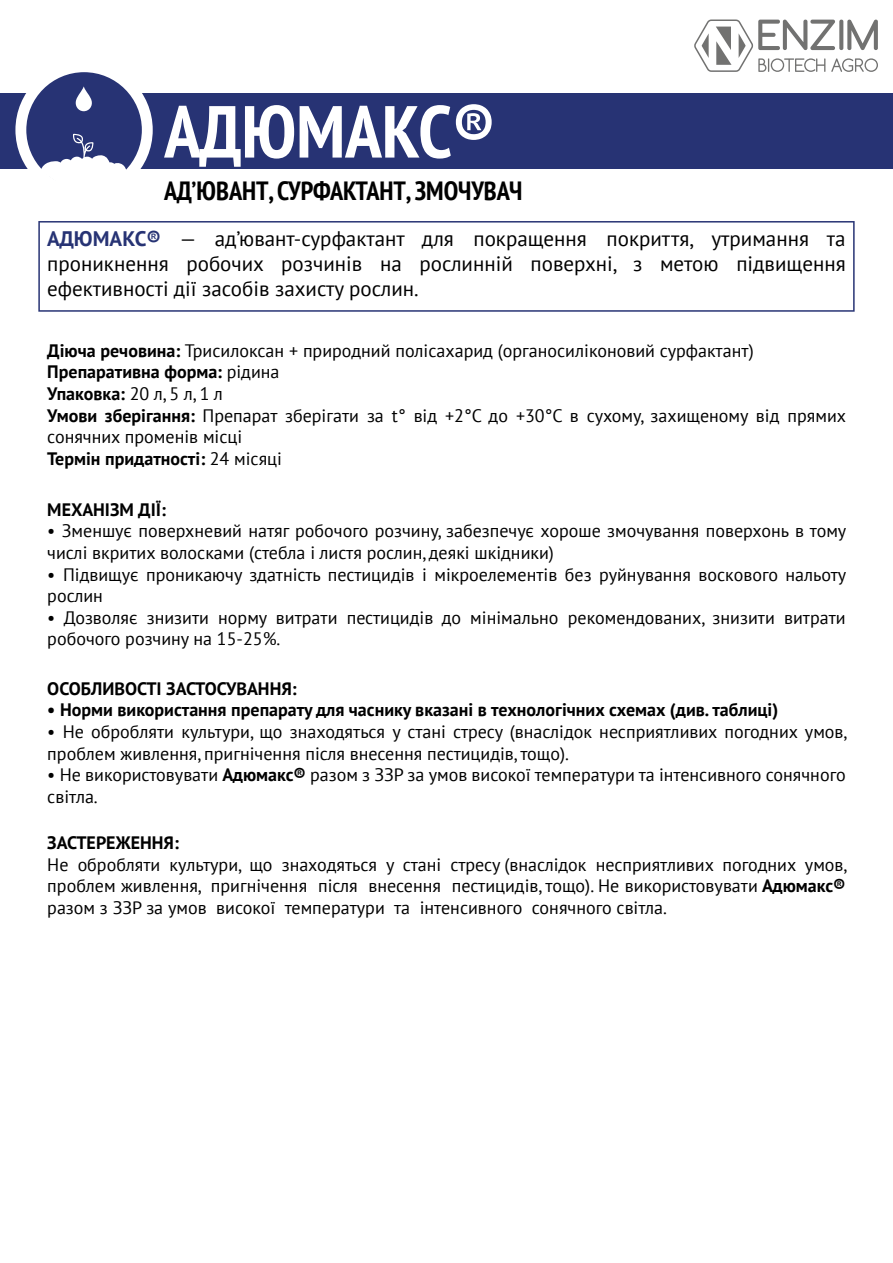
<style>
.page{position:relative;width:893px;height:1263px;background:#fff}
.page>*{position:absolute;margin:0;border:0;box-sizing:border-box;transform-origin:0 0}
.t1{font:700 condensed 73.5px "PT Sans";color:#fff}
.t2{font:700 condensed 26.4px "PT Sans";color:#000}
.t3{font:21px/25.2px "PT Sans";color:#000;text-align:justify}
.t4{font:18px/21.6px "PT Sans";color:#000}
.t5{font:700 18px "PT Sans";color:#000}
.s1{font-weight:700;color:#273374}
.s2{font-weight:700}
</style>
<div class="page">
<div style="left:0;top:94px;width:893px;height:75px;background:#273374"></div>
<svg style="left:38px;top:221px;width:817px;height:91px"></svg>
<svg style="left:15px;top:72px;width:138px;height:98px"></svg>
<svg style="left:694px;top:20px;width:184px;height:52px"></svg>
<h1 class="t1" style="left:164px;top:83px;width:333px">АДЮМАКС®</h1>
<h2 class="t2" style="left:164px;top:173px;width:360px">АД’ЮВАНТ, СУРФАКТАНТ, ЗМОЧУВАЧ</h2>
<p class="t3" style="left:47px;top:225px;width:800px"><span class="s1">АДЮМАКС®</span> — ад’ювант-сурфактант для покращення покриття, утримання та проникнення робочих розчинів на рослинній поверхні, з метою підвищення ефективності дії засобів захисту рослин.</p>
<p class="t4" style="left:47px;top:339px;width:800px"><span class="s2">Діюча речовина:</span> Трисилоксан + природний полісахарид (органосиліконовий сурфактант)<br><span class="s2">Препаративна форма:</span> рідина<br><span class="s2">Упаковка:</span> 20 л, 5 л, 1 л<br><span class="s2">Умови зберігання:</span> Препарат зберігати за t° від +2°С до +30°С в сухому, захищеному від прямих сонячних променів місці<br><span class="s2">Термін придатності:</span> 24 місяці</p>
<p class="t5" style="left:47px;top:497px;width:120px">МЕХАНІЗМ ДІЇ:</p>
<p class="t4" style="left:47px;top:520px;width:800px">• Зменшує поверхневий натяг робочого розчину, забезпечує хороше змочування поверхонь в тому числі вкритих волосками (стебла і листя рослин, деякі шкідники)</p>
<p class="t4" style="left:47px;top:563px;width:800px">• Підвищує проникаючу здатність пестицидів і мікроелементів без руйнування воскового нальоту рослин</p>
<p class="t4" style="left:47px;top:606px;width:800px">• Дозволяє знизити норму витрати пестицидів до мінімально рекомендованих, знизити витрати робочого розчину на 15-25%.</p>
<p class="t5" style="left:47px;top:676px;width:251px">ОСОБЛИВОСТІ ЗАСТОСУВАННЯ:</p>
<p class="t5" style="left:47px;top:698px;width:732px">• Норми використання препарату для часнику вказані в технологічних схемах (див. таблиці)</p>
<p class="t4" style="left:47px;top:720px;width:801px">• Не обробляти культури, що знаходяться у стані стресу (внаслідок несприятливих погодних умов, проблем живлення, пригнічення після внесення пестицидів, тощо).</p>
<p class="t4" style="left:47px;top:764px;width:800px">• Не використовувати <span class="s2">Адюмакс®</span> разом з ЗЗР за умов високої температури та інтенсивного сонячного світла.</p>
<p class="t5" style="left:47px;top:831px;width:133px">ЗАСТЕРЕЖЕННЯ:</p>
<p class="t4" style="left:47px;top:853px;width:801px;text-align:justify">Не обробляти культури, що знаходяться у стані стресу (внаслідок несприятливих погодних умов, проблем живлення, пригнічення після внесення пестицидів, тощо). Не використовувати <span class="s2">Адюмакс® </span>разом з ЗЗР за умов високої температури та інтенсивного сонячного світла.</p>
</div>
